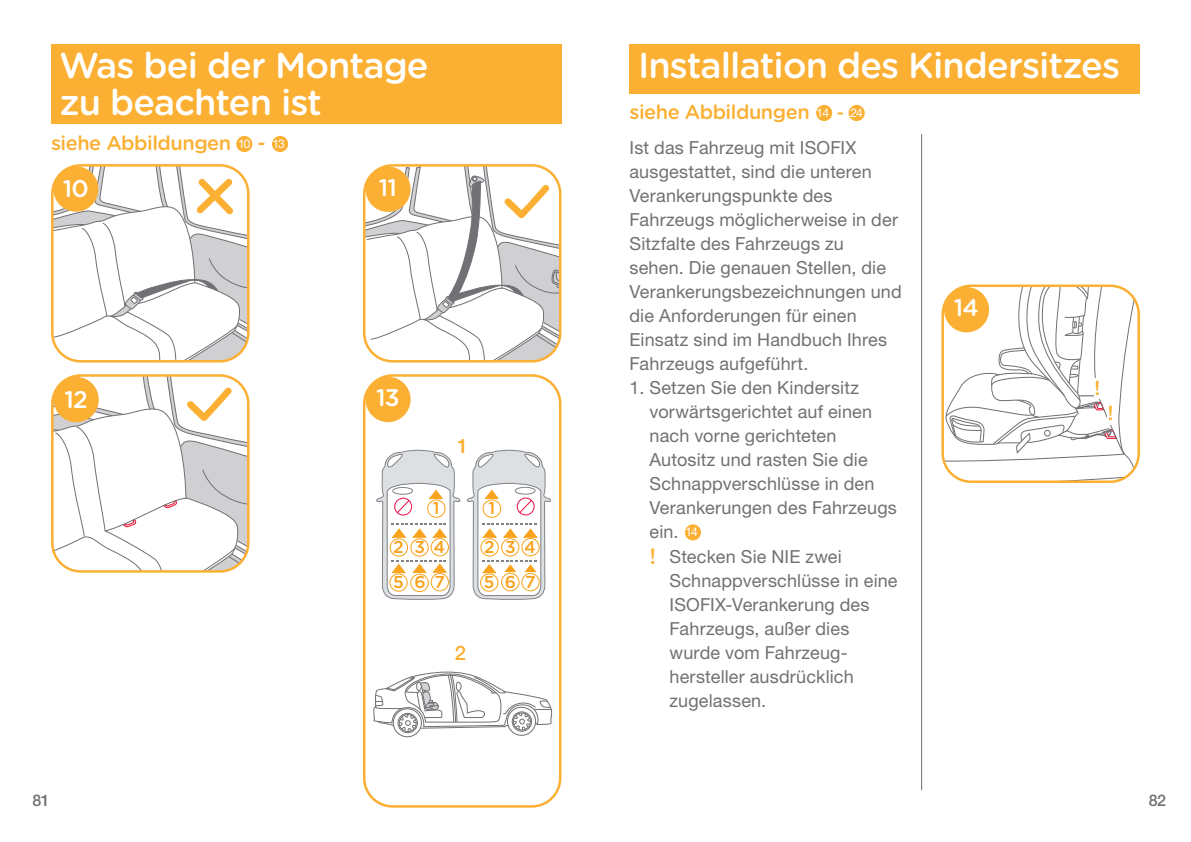
<style>
.page{position:relative;width:1191px;height:842px;background:#fff}
.page>*{position:absolute;margin:0;border:0;box-sizing:border-box;transform-origin:0 0}
.t1{font:500 36px/37.6px "Gotham Rounded";letter-spacing:-.025em;color:#fff}
.t2{font:500 24px "Gotham Rounded";letter-spacing:-.035em;color:#fff}
.t3{font:500 20px "Gotham Rounded";letter-spacing:-.025em;color:#fbb033}
.t4{font:500 20px "Helvetica Neue LT Std";color:#fbb033}
.t5{font:18px/24px "Helvetica Neue LT Std";letter-spacing:.01em;color:#717074}
.t6{font:500 17.2px/35.2px "Gotham Rounded";letter-spacing:.555em;color:#f9a21c}
.t7{font:500 16px "Helvetica Neue LT Std";color:#717074}
.s1{font-family:"Helvetica Neue LT Std";font-weight:400;font-size:12px;color:#fff}
.s2{font-size:18px}
.s3{font-size:12px;color:#fff}
.s4{font-family:"Gotham Rounded";font-weight:500;font-size:22px;color:#fbb033}
</style>
<div class="page">
<svg style="left:364px;top:165px;width:196px;height:196px"></svg>
<div style="left:393px;top:708px;width:29px;height:29px;border:1px solid #717074;border-radius:50%"></div>
<div style="left:398px;top:713px;width:20px;height:20px;border:1px solid #717074;border-radius:50%"></div>
<div style="left:507px;top:707px;width:29px;height:29px;border:1px solid #717074;border-radius:50%"></div>
<svg style="left:373px;top:671px;width:180px;height:61px"></svg>
<div style="left:365px;top:377px;width:45px;height:45px;background:#fbb033;border-radius:50%"></div>
<div style="left:363px;top:374px;width:198px;height:434px;border:2px solid #fbb033;border-radius:28px"></div>
<svg style="left:52px;top:375px;width:196px;height:196px"></svg>
<svg style="left:52px;top:165px;width:196px;height:196px"></svg>
<svg style="left:944px;top:287px;width:193px;height:193px"></svg>
<div style="left:941px;top:284px;width:199px;height:199px;border:2px solid #fbb033;border-radius:28px"></div>
<div style="left:944px;top:287px;width:45px;height:45px;background:#fbb033;border-radius:50%"></div>
<div style="left:1107px;top:404px;width:8px;height:21px;background:#fff"></div>
<div style="left:1094px;top:379px;width:8px;height:20px;background:#fff"></div>
<svg style="left:376px;top:450px;width:175px;height:150px"></svg>
<div style="left:236px;top:136px;width:16px;height:16px;background:#fbb033;border-radius:50%"></div>
<div style="left:272px;top:136px;width:16px;height:16px;background:#fbb033;border-radius:50%"></div>
<div style="left:816px;top:105px;width:16px;height:16px;background:#fbb033;border-radius:50%"></div>
<div style="left:848px;top:105px;width:16px;height:16px;background:#fbb033;border-radius:50%"></div>
<div style="left:685px;top:524px;width:16px;height:16px;background:#fbb033;border-radius:50%"></div>
<hr style="left:921px;top:134px;width:1px;height:656px;background:#717074">
<div style="left:51px;top:44px;width:510px;height:80px;background:#fbb033"></div>
<div style="left:629px;top:44px;width:511px;height:49px;background:#fbb033"></div>
<h1 class="t1" style="left:60px;top:45px;width:371px">Was bei der Montage zu beachten ist</h1>
<h1 class="t1" style="left:638px;top:45px;width:483px">Installation des Kindersitzes</h1>
<p class="t3" style="left:629px;top:98px;width:235px">siehe Abbildungen <span class="s1">14</span> <span class="s2">-</span> <span class="s1">24</span></p>
<p class="t5" style="left:629px;top:136px;width:274px">Ist das Fahrzeug mit ISOFIX ausgestattet, sind die unteren<br>Verankerungspunkte des<br>Fahrzeugs möglicherweise in der<br>Sitzfalte des Fahrzeugs zu sehen. Die genauen Stellen, die<br>Verankerungsbezeichnungen und die Anforderungen für einen<br>Einsatz sind im Handbuch Ihres<br>Fahrzeugs aufgeführt.</p>
<p class="t5" style="left:649px;top:376px;width:249px;text-indent:-20px">1. Setzen Sie den Kindersitz vorwärtsgerichtet auf einen nach vorne gerichteten<br>Autositz und rasten Sie die<br>Schnappverschlüsse in den<br>Verankerungen des Fahrzeugs ein. <span class="s3">14<br></span><span class="s4">!</span> Stecken Sie NIE zwei</p>
<p class="t5" style="left:669px;top:568px;width:230px">Schnappverschlüsse in eine<br>ISOFIX-Verankerung des<br>Fahrzeugs, außer dies wurde vom Fahrzeug&shy;hersteller ausdrücklich zugelassen.</p>
<p class="t3" style="left:51px;top:129px;width:235px">siehe Abbildungen <span class="s1">10</span> - <span class="s1">13</span></p>
<h2 class="t2" style="left:379px;top:170px;width:20px">11</h2>
<h2 class="t2" style="left:63px;top:172px;width:28px">10</h2>
<h2 class="t2" style="left:954px;top:291px;width:27px">14</h2>
<p class="t4" style="left:1094px;top:376px;width:7px">!</p>
<h2 class="t2" style="left:376px;top:380px;width:25px">13</h2>
<h2 class="t2" style="left:64px;top:382px;width:25px">12</h2>
<p class="t4" style="left:1107px;top:401px;width:7px">!</p>
<p class="t4" style="left:457px;top:434px;width:13px">1</p>
<p class="t6" style="left:433px;top:490px;width:8px">1</p>
<p class="t6" style="left:393px;top:528px;width:54px">234<br>567</p>
<p class="t6" style="left:488px;top:490px;width:8px">1</p>
<p class="t6" style="left:484px;top:528px;width:54px">234<br>567</p>
<p class="t4" style="left:455px;top:641px;width:13px">2</p>
<p class="t7" style="left:32px;top:791px;width:19px">81</p>
<p class="t7" style="left:1148px;top:791px;width:19px">82</p>
</div>
